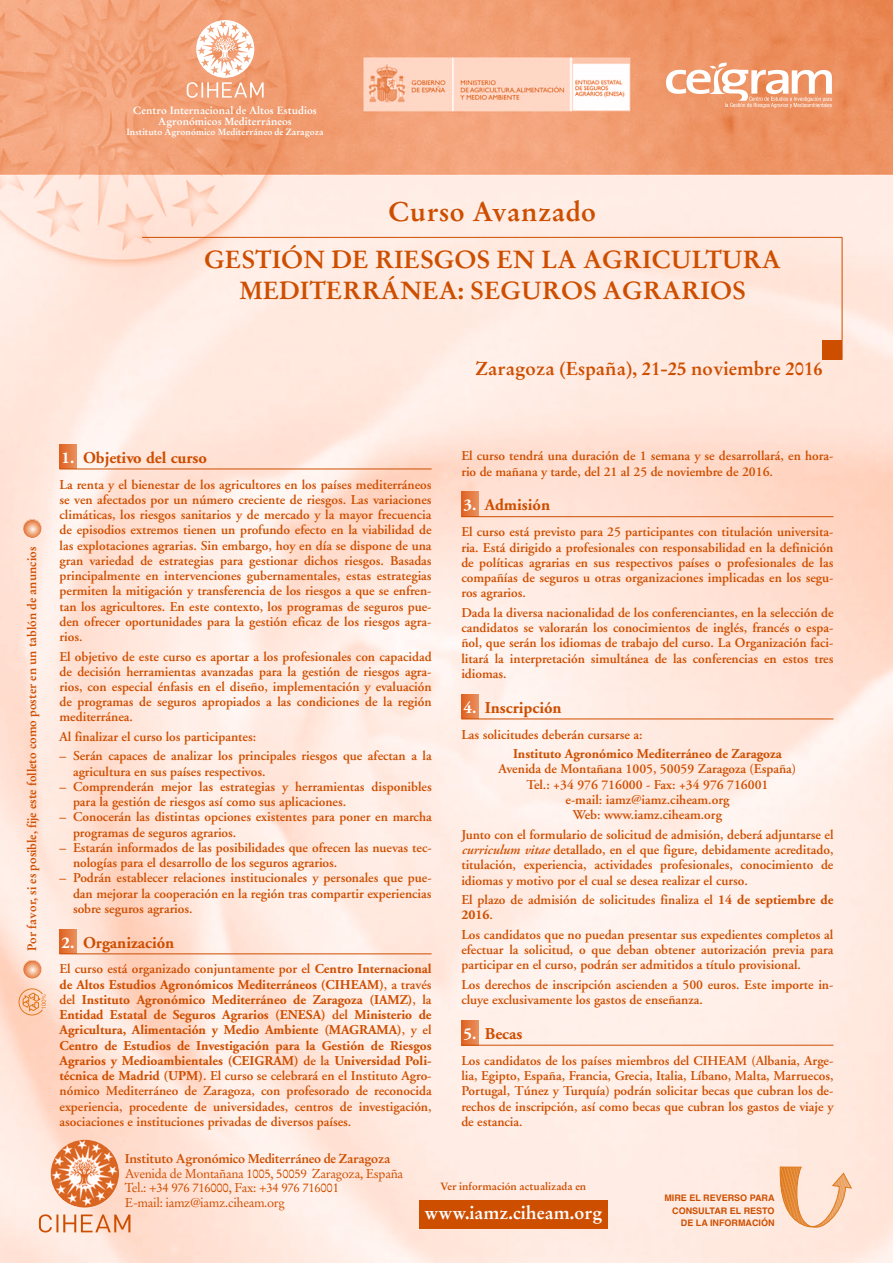
<style>
.page{position:relative;width:893px;height:1263px;background:#fff}
.page>*{position:absolute;margin:0;border:0;box-sizing:border-box;transform-origin:0 0}
.t1{font:700 27px "Stempel Garamond";letter-spacing:.015em;color:#ce4e00}
.t2{font:700 24.75px/31px "Stempel Garamond";color:#ce4e00;text-align:center}
.t3{font:700 18.75px "Stempel Garamond";color:#ce4e00}
.t4{font:700 18px "Stempel Garamond";color:#fff}
.t5{font:700 16.5px "Adobe Garamond";color:#ce4e00}
.t6{font:600 13.5px/15.3px "Adobe Garamond";color:#ce4e00;text-align:justify}
.t7{font:700 13.5px/15.3px "Adobe Garamond";color:#ce4e00;text-align:justify}
.t8{font:12.75px/14.5px "Stempel Garamond";letter-spacing:-.025em;color:#ce4e00}
.t9{font:700 12.75px "Stempel Garamond";letter-spacing:-.025em;color:#ce4e00}
.t10{font:700 12px "Stempel Garamond";color:#ce4e00}
.t11{font:700 10.5px/10.5px "Stempel Garamond";color:#fff;text-align:center}
.t12{font:700 10.5px "Stempel Garamond";color:#ce4e00}
.t13{font:700 9px/12.8px "Helvetica";color:#ce4e00;text-align:right}
.t14{font:700 9px "Stempel Garamond";color:#fff}
.s1{color:#fff}
.s2{font-weight:600}
.s3{font-style:italic}
.s4{font-weight:700}
</style>
<div class="page">
<img style="left:0;top:0;width:893px;height:1263px">
<svg style="left:60px;top:444px;width:17px;height:25px"></svg>
<svg style="left:18px;top:988px;width:28px;height:28px"></svg>
<svg style="left:23px;top:960px;width:19px;height:18px"></svg>
<div style="left:23px;top:960px;width:19px;height:19px;border:1px solid #fff;border-radius:50%"></div>
<svg style="left:23px;top:519px;width:19px;height:19px"></svg>
<div style="left:23px;top:519px;width:19px;height:19px;border:1px solid #fff;border-radius:50%"></div>
<div style="left:419px;top:1200px;width:189px;height:29px;background:#ce4e00"></div>
<svg style="left:779px;top:1166px;width:74px;height:65px;background:#f7cdaf"></svg>
<img style="left:51px;top:1140px;width:68px;height:68px;border-radius:50%">
<img style="left:38px;top:1213px;width:93px;height:20px">
<hr style="left:142px;top:237px;width:700px;height:1px;background:#ce4e00">
<hr style="left:842px;top:237px;width:1px;height:123px;background:#ce4e00">
<div style="left:822px;top:340px;width:20px;height:20px;background:#ce4e00"></div>
<img style="left:196px;top:20px;width:58px;height:58px;border-radius:50%">
<img style="left:186px;top:82px;width:78px;height:16px">
<img style="left:659px;top:61px;width:180px;height:48px">
<svg style="left:60px;top:929px;width:17px;height:24px"></svg>
<svg style="left:461px;top:492px;width:17px;height:24px"></svg>
<svg style="left:461px;top:694px;width:17px;height:24px"></svg>
<svg style="left:461px;top:1020px;width:17px;height:25px"></svg>
<hr style="left:60px;top:469px;width:372px;height:1px;background:#ce4e00">
<hr style="left:60px;top:953px;width:372px;height:1px;background:#ce4e00">
<hr style="left:461px;top:516px;width:372px;height:1px;background:#ce4e00">
<hr style="left:461px;top:718px;width:372px;height:1px;background:#ce4e00">
<hr style="left:461px;top:1045px;width:372px;height:1px;background:#ce4e00">
<p class="t11" style="left:133px;top:106px;width:185px">Centro Internacional de Altos Estudios<br>Agronómicos Mediterráneos</p>
<p class="t14" style="left:126px;top:128px;width:199px">Instituto Agronómico Mediterráneo de Zaragoza</p>
<h1 class="t1" style="left:388px;top:200px;width:209px">Curso Avanzado</h1>
<h2 class="t2" style="left:204px;top:246px;width:578px">GESTIÓN DE RIESGOS EN LA AGRICULTURA<br>MEDITERRÁNEA: SEGUROS AGRARIOS</h2>
<h3 class="t3" style="left:476px;top:360px;width:349px">Zaragoza (España), 21-25 noviembre 2016</h3>
<p class="t10" style="left:27px;top:951px;width:406px;rotate:-90deg">Por favor, si es posible, fije este folleto como poster en un tablón de anuncios</p>
<p class="t5" style="left:62px;top:451px;width:147px"><span class="s1">1.</span> Objetivo del curso</p>
<p class="t6" style="left:60px;top:478px;width:374px">La renta y el bienestar de los agricultores en los países mediterráneos se ven afectados por un número creciente de riesgos. Las variaciones climáticas, los riesgos sanitarios y de mercado y la mayor frecuencia de episodios extremos tienen un profundo efecto en la viabilidad de las explotaciones agrarias. Sin embargo, hoy en día se dispone de una gran variedad de estrategias para gestionar dichos riesgos. Basadas principalmente en intervenciones gubernamentales, estas estrategias permiten la mitigación y transferencia de los riesgos a que se enfren&shy;tan los agricultores. En este contexto, los programas de seguros pue&shy;den ofrecer oportunidades para la gestión eficaz de los riesgos agra&shy;rios.</p>
<p class="t6" style="left:60px;top:650px;width:374px">El objetivo de este curso es aportar a los profesionales con capacidad de decisión herramientas avanzadas para la gestión de riesgos agra&shy;rios, con especial énfasis en el diseño, implementación y evaluación de programas de seguros apropiados a las condiciones de la región mediterránea.</p>
<p class="t6" style="left:60px;top:730px;width:198px">Al finalizar el curso los participantes:</p>
<p class="t6" style="left:73px;top:750px;width:360px;text-indent:-14px">– Serán capaces de analizar los principales riesgos que afectan a la agricultura en sus países respectivos.</p>
<p class="t6" style="left:73px;top:780px;width:360px;text-indent:-14px">– Comprenderán mejor las estrategias y herramientas disponibles para la gestión de riesgos así como sus aplicaciones.</p>
<p class="t6" style="left:73px;top:811px;width:360px;text-indent:-14px">– Conocerán las distintas opciones existentes para poner en marcha programas de seguros agrarios.</p>
<p class="t6" style="left:73px;top:841px;width:360px;text-indent:-14px">– Estarán informados de las posibilidades que ofrecen las nuevas tec&shy;nologías para el desarrollo de los seguros agrarios.</p>
<p class="t6" style="left:73px;top:872px;width:360px;text-indent:-14px">– Podrán establecer relaciones institucionales y personales que pue&shy;dan mejorar la cooperación en la región tras compartir experiencias sobre seguros agrarios.</p>
<p class="t5" style="left:62px;top:936px;width:114px"><span class="s1">2.</span> Organización</p>
<p class="t7" style="left:60px;top:963px;width:374px"><span class="s2">El curso está organizado conjuntamente por el</span> Centro Internacional de Altos Estudios Agronómicos Mediterráneos (CIHEAM)<span class="s2">, a través del</span> Instituto Agronómico Mediterráneo de Zaragoza (IAMZ)<span class="s2">, la </span>Entidad Estatal de Seguros Agrarios (ENESA) <span class="s2">del</span> Ministerio de Agricultura, Alimentación y Medio Ambiente (MAGRAMA)<span class="s2">, y el </span>Centro de Estudios de Investigación para la Gestión de Riesgos Agrarios y Medioambientales (CEIGRAM) <span class="s2">de la</span> Universidad Poli&shy;técnica de Madrid (UPM)<span class="s2">. El curso se celebrará en el Instituto Agro&shy;nómico Mediterráneo de Zaragoza, con profesorado de reconocida experiencia, procedente de universidades, centros de investigación, asociaciones e instituciones privadas de diversos países.</span></p>
<p class="t6" style="left:461px;top:450px;width:374px">El curso tendrá una duración de 1 semana y se desarrollará, en hora&shy;rio de mañana y tarde, del 21 al 25 de noviembre de 2016.</p>
<p class="t5" style="left:463px;top:498px;width:88px"><span class="s1">3.</span> Admisión</p>
<p class="t6" style="left:461px;top:526px;width:374px">El curso está previsto para 25 participantes con titulación universita&shy;ria. Está dirigido a profesionales con responsabilidad en la definición de políticas agrarias en sus respectivos países o profesionales de las compañías de seguros u otras organizaciones implicadas en los segu&shy;ros agrarios.</p>
<p class="t6" style="left:461px;top:606px;width:374px">Dada la diversa nacionalidad de los conferenciantes, en la selección de candidatos se valorarán los conocimientos de inglés, francés o espa&shy;ñol, que serán los idiomas de trabajo del curso. La Organización faci&shy;litará la interpretación simultánea de las conferencias en estos tres idiomas.</p>
<p class="t5" style="left:463px;top:701px;width:100px"><span class="s1">4.</span> Inscripción</p>
<p class="t6" style="left:461px;top:728px;width:183px">Las solicitudes deberán cursarse a:</p>
<p class="t7" style="left:513px;top:747px;width:270px">Instituto Agronómico Mediterráneo de Zaragoza</p>
<p class="t6" style="left:499px;top:763px;width:299px;text-align:center">Avenida de Montañana 1005, 50059 Zaragoza (España)<br>Tel.: +34 976 716000 - Fax: +34 976 716001<br>e-mail: iamz@iamz.ciheam.org<br>Web: www.iamz.ciheam.org</p>
<p class="t6" style="left:461px;top:828px;width:374px">Junto con el formulario de solicitud de admisión, deberá adjuntarse el <span class="s3">curriculum vitae</span> detallado, en el que figure, debidamente acreditado, titulación, experiencia, actividades profesionales, conocimiento de idiomas y motivo por el cual se desea realizar el curso.</p>
<p class="t6" style="left:461px;top:893px;width:374px">El plazo de admisión de solicitudes finaliza el <span class="s4">14 de septiembre de<br>2016</span>.</p>
<p class="t6" style="left:461px;top:928px;width:374px">Los candidatos que no puedan presentar sus expedientes completos al efectuar la solicitud, o que deban obtener autorización previa para participar en el curso, podrán ser admitidos a título provisional.</p>
<p class="t6" style="left:461px;top:978px;width:374px">Los derechos de inscripción ascienden a 500 euros. Este importe in&shy;cluye exclusivamente los gastos de enseñanza.</p>
<p class="t5" style="left:463px;top:1027px;width:60px"><span class="s1">5.</span> Becas</p>
<p class="t6" style="left:461px;top:1054px;width:374px">Los candidatos de los países miembros del CIHEAM (Albania, Arge&shy;lia, Egipto, España, Francia, Grecia, Italia, Líbano, Malta, Marruecos, Portugal, Túnez y Turquía) podrán solicitar becas que cubran los de&shy;rechos de inscripción, así como becas que cubran los gastos de viaje y de estancia.</p>
<p class="t9" style="left:125px;top:1153px;width:267px">Instituto Agronómico Mediterráneo de Zaragoza</p>
<p class="t8" style="left:125px;top:1167px;width:280px">Avenida de Montañana 1005, 50059 Zaragoza, España<br>Tel.: +34 976 716000, Fax: +34 976 716001<br>E-mail: iamz@iamz.ciheam.org</p>
<p class="t12" style="left:440px;top:1182px;width:148px">Ver información actualizada en</p>
<h3 class="t4" style="left:424px;top:1205px;width:180px">www.iamz.ciheam.org</h3>
<p class="t13" style="left:664px;top:1192px;width:112px">MIRE EL REVERSO PARA<br>CONSULTAR EL RESTO<br>DE LA INFORMACIÓN</p>
</div>
